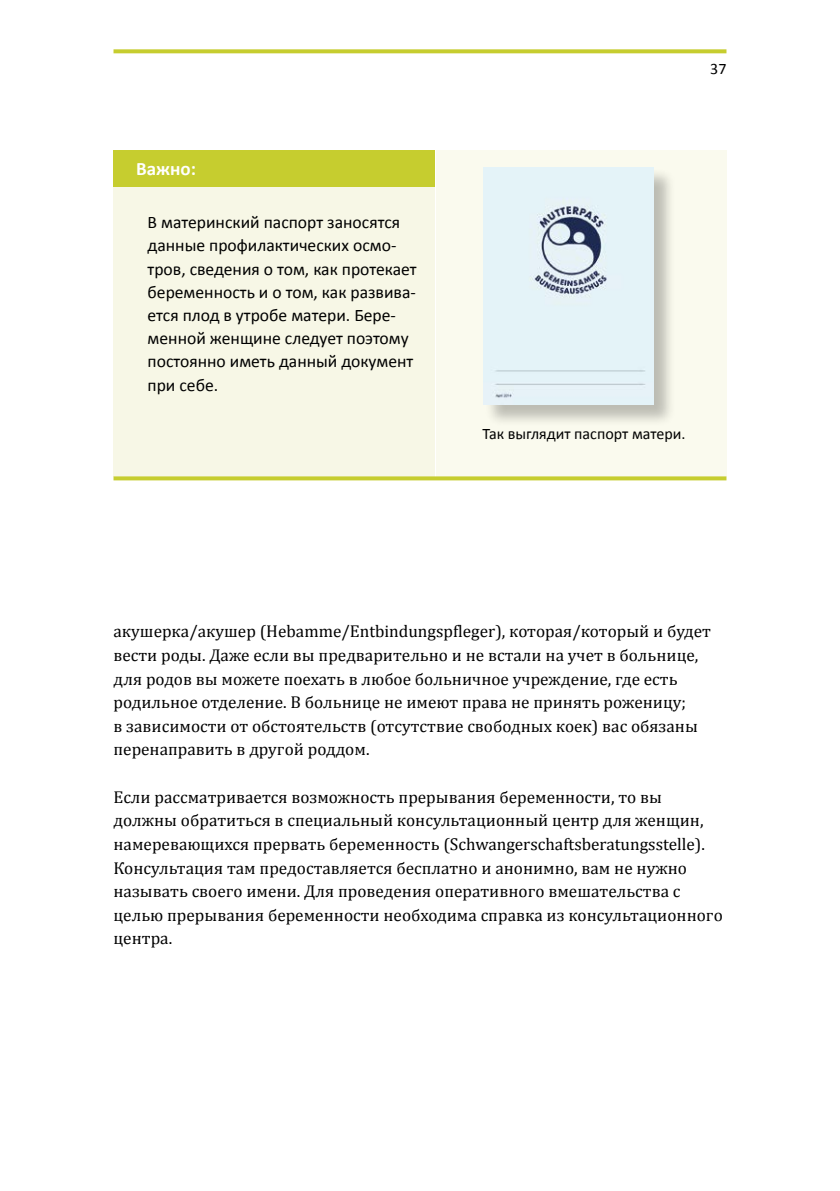
<style>
.page{position:relative;width:840px;height:1191px;background:#fff}
.page>*{position:absolute;margin:0;border:0;box-sizing:border-box;transform-origin:0 0}
.t1{font:700 19px "Calibri";color:#fff}
.Kasten{font:17.6px/23.2px "Calibri";color:#000}
.Fließtext_Serif{font:17.2px/23.6px "Cambria";color:#000}
.t2{font:16px "Calibri";color:#000}
</style>
<div class="page">
<svg style="left:113px;top:49px;width:613px;height:4px;background:#cad140"></svg>
<div style="left:436px;top:150px;width:290px;height:326px;background:#fafaee"></div>
<div style="left:484px;top:168px;width:191px;height:258px;background:#000;opacity:.25"></div>
<img style="left:483px;top:167px;width:170px;height:237px">
<div style="left:113px;top:187px;width:322px;height:289px;background:#f7f7e6"></div>
<svg style="left:113px;top:476px;width:613px;height:4px;background:#cbd142"></svg>
<div style="left:113px;top:150px;width:322px;height:36px;background:#c6cd2f"></div>
<p class="t1" style="left:136px;top:157px;width:61px">Важно:</p>
<p class="Kasten" style="left:147px;top:211px;width:270px">В материнский паспорт заносятся данные профилактических осмо&shy;тров, сведения о том, как протекает беременность и о том, как развива&shy;ется плод в утробе матери. Бере&shy;менной женщине следует поэтому постоянно иметь данный документ при себе.</p>
<p class="t2" style="left:709px;top:59px;width:18px">37</p>
<p class="t2" style="left:482px;top:423px;width:205px">Так выглядит паспорт матери.</p>
<p class="Fließtext_Serif" style="left:113px;top:619px;width:598px">акушерка/акушер (Hebamme/Entbindungspfleger), которая/который и будет вести роды. Даже если вы предварительно и не встали на учет в больнице, для родов вы можете поехать в любое больничное учреждение, где есть родильное отделение. В больнице не имеют права не принять роженицу;<br>в зависимости от обстоятельств (отсутствие свободных коек) вас обязаны перенаправить в другой роддом.</p>
<p class="Fließtext_Serif" style="left:113px;top:785px;width:592px">Если рассматривается возможность прерывания беременности, то вы должны обратиться в специальный консультационный центр для женщин, намеревающихся прервать беременность (Schwangerschaftsberatungsstelle).</p>
<p class="Fließtext_Serif" style="left:113px;top:855px;width:610px">Консультация там предоставляется бесплатно и анонимно, вам не нужно называть своего имени. Для проведения оперативного вмешательства с целью прерывания беременности необходима справка из консультационного центра.</p>
</div>
